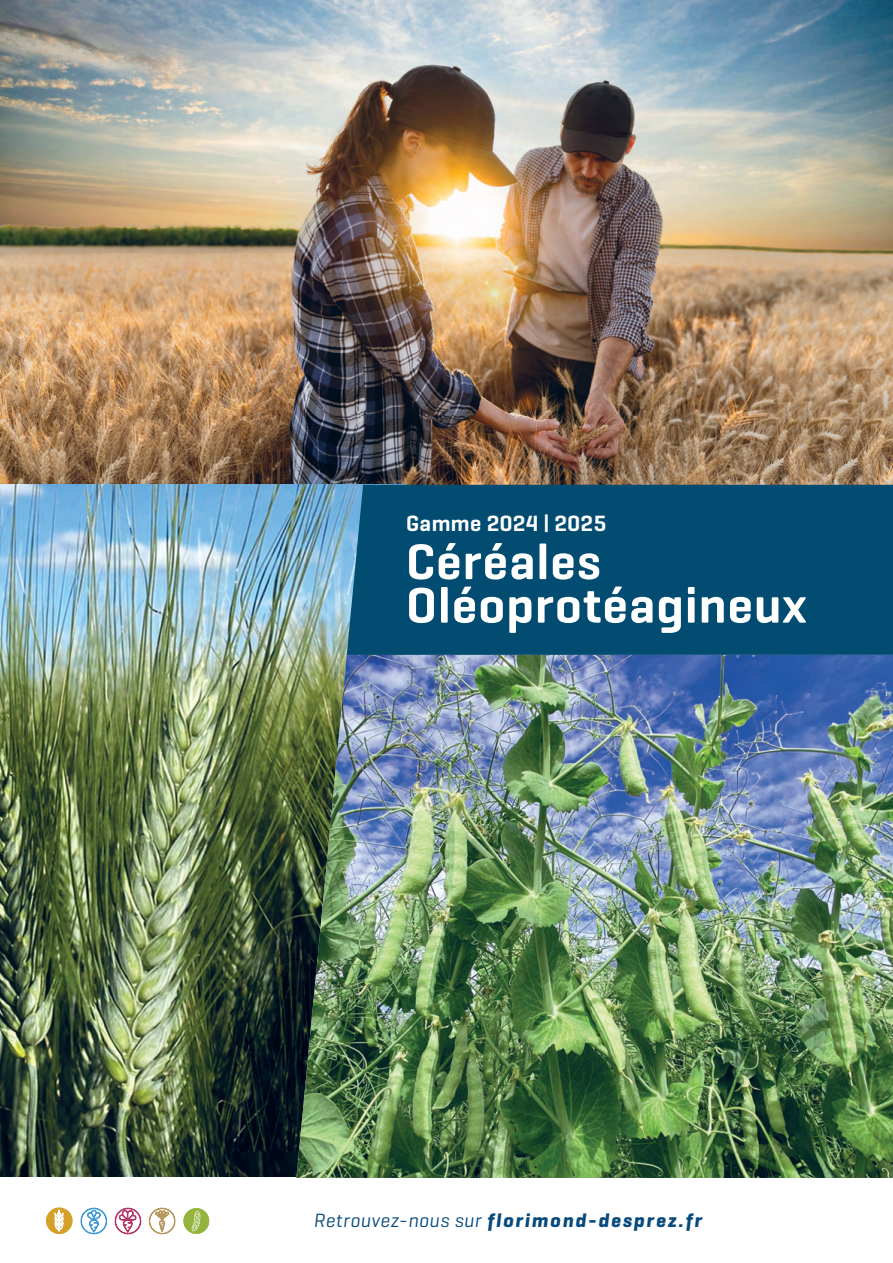
<style>
.page{position:relative;width:893px;height:1263px;background:#fff}
.page>*{position:absolute;margin:0;border:0;box-sizing:border-box;transform-origin:0 0}
.t1{font:600 51px/43.5px "Geogrotesque";letter-spacing:.02em;color:#fff}
.t2{font:600 22.5px "Geogrotesque";letter-spacing:.02em;color:#fff}
.t3{font:italic 700 19.5px "Geogrotesque";letter-spacing:.1em;color:#094a7c}
.s1{font-size:19.5px}
.s2{font-weight:400}
</style>
<div class="page">
<img style="left:0;top:0;width:893px;height:485px">
<img style="left:0;top:485px;width:347px;height:692px">
<img style="left:296px;top:655px;width:597px;height:523px">
<div style="left:347px;top:485px;width:546px;height:170px;background:#024c72"></div>
<div style="left:46px;top:1208px;width:26px;height:25px;background:#d4a028;border-radius:50%"></div>
<div style="left:46px;top:1208px;width:26px;height:26px;border:1px solid #d29e28;border-radius:50%"></div>
<svg style="left:55px;top:1210px;width:8px;height:21px"></svg>
<svg style="left:149px;top:1208px;width:26px;height:26px"></svg>
<svg style="left:115px;top:1208px;width:26px;height:26px"></svg>
<svg style="left:81px;top:1208px;width:26px;height:26px"></svg>
<svg style="left:183px;top:1208px;width:26px;height:26px"></svg>
<p class="t2" style="left:406px;top:510px;width:202px">Gamme 2024 <span class="s1">|</span> 2025</p>
<h1 class="t1" style="left:406px;top:539px;width:402px">Céréales<br>Oléoprotéagineux</h1>
<p class="t3" style="left:314px;top:1208px;width:389px"><span class="s2">Retrouvez-nous sur</span> florimond-desprez.fr</p>
</div>
